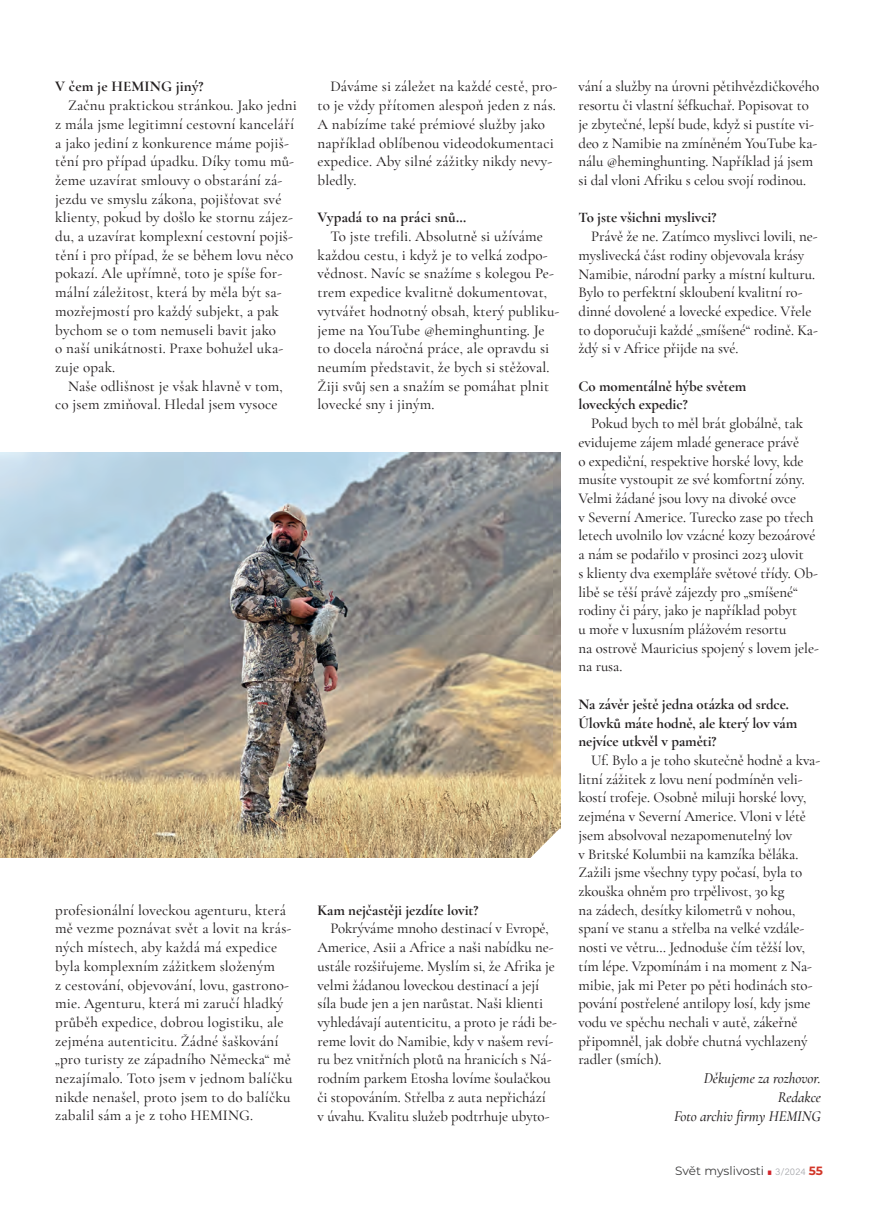
<style>
.page{position:relative;width:889px;height:1212px;background:#fff}
.page>*{position:absolute;margin:0;border:0;box-sizing:border-box;transform-origin:0 0}
.t1{font:500 15px/18.8px "Cormorant Garamond";letter-spacing:-.005em;color:#231f20}
.t2{font:700 15px/18.8px "Cormorant Garamond";letter-spacing:-.005em;color:#231f20}
.t3{font:italic 500 15px/18.8px "Cormorant Garamond";letter-spacing:-.005em;color:#231f20;text-align:right}
.t4{font:12px "Montserrat";letter-spacing:.005em;color:#3e3e3f}
.t5{font:9.75px "Acumin Variable Concept";color:#a8a9ad}
.s1{font-family:"Interstate Pi One";font-size:4.5px;color:#d1232a}
.s2{font-family:"Montserrat";font-weight:700;font-size:12px;color:#d23628}
</style>
<div class="page">
<img style="left:0;top:452px;width:560px;height:405px">
<svg style="left:530px;top:828px;width:31px;height:30px"></svg>
<p class="t2" style="left:55px;top:77px;width:150px">V čem je HEMING jiný?</p>
<p class="t1" style="left:55px;top:96px;width:243px;text-indent:13px">Začnu praktickou stránkou. Jako jedni z mála jsme legitimní cestovní kanceláří a jako jediní z konkurence máme pojiš&shy;tění pro případ úpadku. Díky tomu mů&shy;žeme uzavírat smlouvy o obstarání zá&shy;jezdu ve smyslu zákona, pojišťovat své klienty, pokud by došlo ke stornu zájez&shy;du, a uzavírat komplexní cestovní pojiš&shy;tění i pro případ, že se během lovu něco pokazí. Ale upřímně, toto je spíše for&shy;mální záležitost, která by měla být sa&shy;mozřejmostí pro každý subjekt, a pak bychom se o tom nemuseli bavit jako<br>o naší unikátnosti. Praxe bohužel uka&shy;zuje opak.</p>
<p class="t1" style="left:55px;top:376px;width:229px;text-indent:13px">Naše odlišnost je však hlavně v tom, co jsem zmiňoval. Hledal jsem vysoce</p>
<p class="t1" style="left:55px;top:900px;width:239px">profesionální loveckou agenturu, která mě vezme poznávat svět a lovit na krás&shy;ných místech, aby každá má expedice byla komplexním zážitkem složeným<br>z cestování, objevování, lovu, gastrono&shy;mie. Agenturu, která mi zaručí hladký průběh expedice, dobrou logistiku, ale zejména autenticitu. Žádné šaškování „pro turisty ze západního Německa“ mě nezajímalo. Toto jsem v jednom balíčku nikde nenašel, proto jsem to do balíčku zabalil sám a je z toho HEMING.</p>
<p class="t1" style="left:317px;top:77px;width:241px;text-indent:13px">Dáváme si záležet na každé cestě, pro&shy;to je vždy přítomen alespoň jeden z nás.<br>A nabízíme také prémiové služby jako například oblíbenou videodokumentaci expedice. Aby silné zážitky nikdy nevy&shy;bledly.</p>
<p class="t2" style="left:317px;top:208px;width:150px">Vypadá to na práci snů…</p>
<p class="t1" style="left:317px;top:227px;width:243px;text-indent:13px">To jste trefili. Absolutně si užíváme každou cestu, i když je to velká zodpo&shy;vědnost. Navíc se snažíme s kolegou Pe&shy;trem expedice kvalitně dokumentovat, vytvářet hodnotný obsah, který publiku&shy;jeme na YouTube @heminghunting. Je to docela náročná práce, ale opravdu si neumím představit, že bych si stěžoval.<br>Žiji svůj sen a snažím se pomáhat plnit lovecké sny i jiným.</p>
<p class="t2" style="left:317px;top:900px;width:162px">Kam nejčastěji jezdíte lovit?</p>
<p class="t1" style="left:317px;top:919px;width:241px;text-indent:13px">Pokrýváme mnoho destinací v Evropě, Americe, Asii a Africe a naši nabídku ne&shy;ustále rozšiřujeme. Myslím si, že Afrika je velmi žádanou loveckou destinací a její síla bude jen a jen narůstat. Naši klienti vyhledávají autenticitu, a proto je rádi be&shy;reme lovit do Namibie, kdy v našem reví&shy;ru bez vnitřních plotů na hranicích s Ná&shy;rodním parkem Etosha lovíme šoulačkou či stopováním. Střelba z auta nepřichází<br>v úvahu. Kvalitu služeb podtrhuje ubyto-</p>
<p class="t1" style="left:578px;top:77px;width:242px">vání a služby na úrovni pětihvězdičkového resortu či vlastní šéfkuchař. Popisovat to je zbytečné, lepší bude, když si pustíte vi&shy;deo z Namibie na zmíněném YouTube ka&shy;nálu @heminghunting. Například já jsem si dal vloni Afriku s celou svojí rodinou.</p>
<p class="t2" style="left:578px;top:208px;width:139px">To jste všichni myslivci?</p>
<p class="t1" style="left:578px;top:227px;width:241px;text-indent:13px">Právě že ne. Zatímco myslivci lovili, ne&shy;myslivecká část rodiny objevovala krásy Namibie, národní parky a místní kulturu.<br>Bylo to perfektní skloubení kvalitní ro&shy;dinné dovolené a lovecké expedice. Vřele to doporučuji každé „smíšené“ rodině. Ka&shy;ždý si v Africe přijde na své.</p>
<p class="t2" style="left:578px;top:376px;width:169px">Co momentálně hýbe světem loveckých expedic?</p>
<p class="t1" style="left:578px;top:414px;width:242px;text-indent:13px">Pokud bych to měl brát globálně, tak evidujeme zájem mladé generace právě<br>o expediční, respektive horské lovy, kde musíte vystoupit ze své komfortní zóny.<br>Velmi žádané jsou lovy na divoké ovce<br>v Severní Americe. Turecko zase po třech letech uvolnilo lov vzácné kozy bezoárové a nám se podařilo v prosinci 2023 ulovit<br>s klienty dva exempláře světové třídy. Ob&shy;libě se těší právě zájezdy pro „smíšené“ rodiny či páry, jako je například pobyt<br>u moře v luxusním plážovém resortu<br>na ostrově Mauricius spojený s lovem jele&shy;na rusa.</p>
<p class="t2" style="left:578px;top:694px;width:220px">Na závěr ještě jedna otázka od srdce.<br>Úlovků máte hodně, ale který lov vám nejvíce utkvěl v paměti?</p>
<p class="t1" style="left:578px;top:751px;width:243px;text-indent:13px">Uf. Bylo a je toho skutečně hodně a kva&shy;litní zážitek z lovu není podmíněn veli&shy;kostí trofeje. Osobně miluji horské lovy, zejména v Severní Americe. Vloni v létě jsem absolvoval nezapomenutelný lov<br>v Britské Kolumbii na kamzíka běláka.<br>Zažili jsme všechny typy počasí, byla to zkouška ohněm pro trpělivost, 30 kg<br>na zádech, desítky kilometrů v nohou, spaní ve stanu a střelba na velké vzdále&shy;nosti ve větru… Jednoduše čím těžší lov, tím lépe. Vzpomínám i na moment z Na&shy;mibie, jak mi Peter po pěti hodinách sto&shy;pování postřelené antilopy losí, kdy jsme vodu ve spěchu nechali v autě, zákeřně připomněl, jak dobře chutná vychlazený radler (smích).</p>
<p class="t3" style="left:674px;top:1069px;width:148px">Děkujeme za rozhovor.<br>Redakce<br>Foto archiv firmy HEMING</p>
<p class="t4" style="left:675px;top:1162px;width:90px">Svět myslivosti</p>
<p class="t5" style="left:767px;top:1164px;width:57px"><span class="s1">.</span> 3/2024 <span class="s2">55</span></p>
</div>
